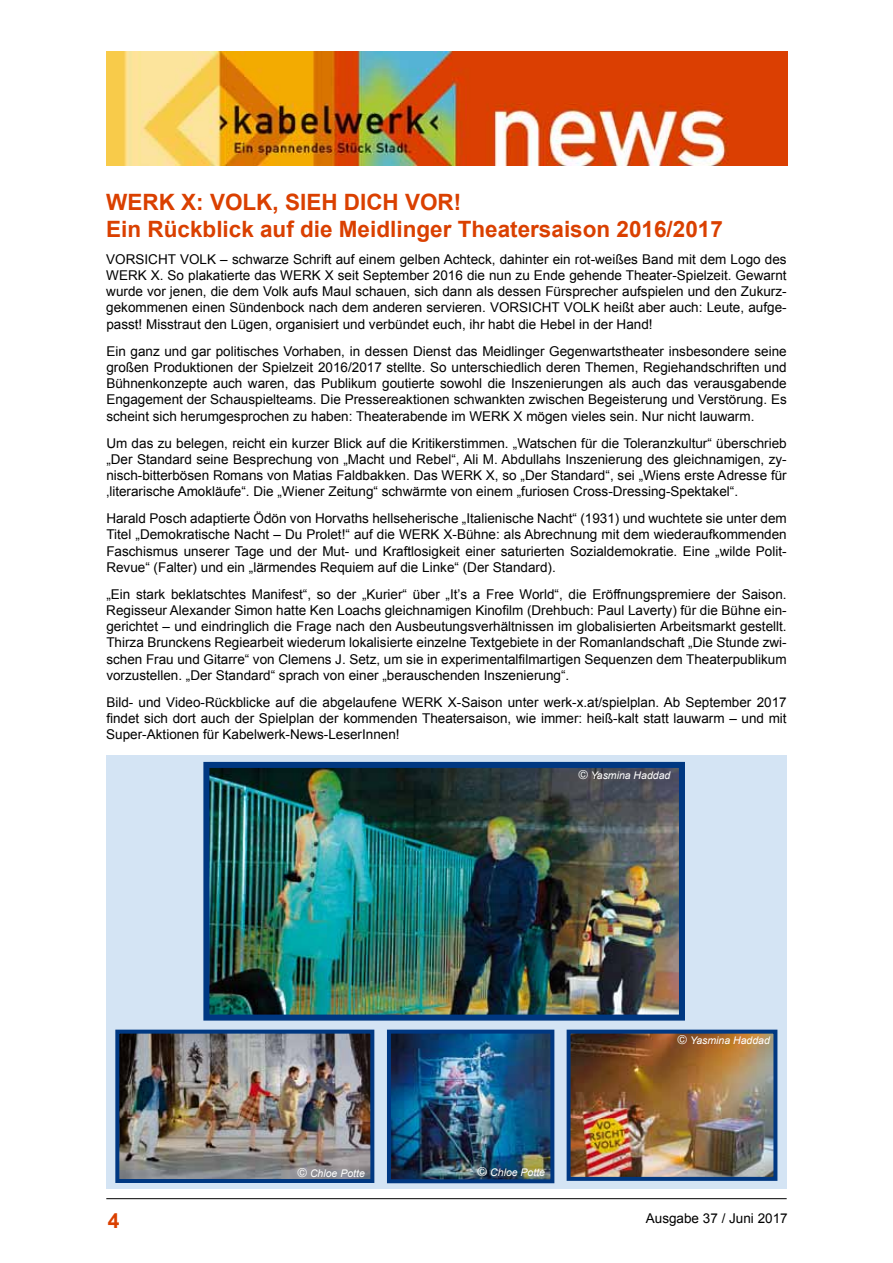
<style>
.page{position:relative;width:893px;height:1263px;background:#fff}
.page>*{position:absolute;margin:0;border:0;box-sizing:border-box;transform-origin:0 0}
.t1{font:700 22.5px/27px "Arial";color:#da4000}
.t2{font:700 21px "Arial";color:#da4000}
.t3{font:13.5px/16.2px "Arial";color:#000;text-align:justify}
.t4{font:italic 10.5px "Arial";color:#fff}
.s1{font-family:"Century Gothic";font-style:normal;font-size:12px}
</style>
<div class="page">
<img style="left:106px;top:51px;width:681px;height:114px">
<hr style="left:106px;top:1198px;width:681px;height:1px;background:#000">
<div style="left:106px;top:755px;width:681px;height:433px;background:#d4e4f4"></div>
<img style="left:210px;top:769px;width:468px;height:244px">
<div style="left:203px;top:762px;width:482px;height:258px;border:6px solid #003882"></div>
<img style="left:572px;top:1035px;width:200px;height:141px">
<div style="left:567px;top:1030px;width:210px;height:151px;border:4px solid #003882"></div>
<img style="left:120px;top:1035px;width:249px;height:143px">
<div style="left:115px;top:1030px;width:259px;height:153px;border:4px solid #003882"></div>
<img style="left:392px;top:1035px;width:157px;height:143px">
<div style="left:387px;top:1030px;width:167px;height:153px;border:4px solid #003882"></div>
<h1 class="t1" style="left:106px;top:189px;width:618px">WERK X: VOLK, SIEH DICH VOR!<br>Ein Rückblick auf die Meidlinger Theatersaison 2016/2017</h1>
<p class="t3" style="left:106px;top:251px;width:682px">VORSICHT VOLK – schwarze Schrift auf einem gelben Achteck, dahinter ein rot-weißes Band mit dem Logo des WERK X. So plakatierte das WERK X seit September 2016 die nun zu Ende gehende Theater-Spielzeit. Gewarnt wurde vor jenen, die dem Volk aufs Maul schauen, sich dann als dessen Fürsprecher aufspielen und den Zukurz&shy;gekommenen einen Sündenbock nach dem anderen servieren. VORSICHT VOLK heißt aber auch: Leute, aufge&shy;passt! Misstraut den Lügen, organisiert und verbündet euch, ihr habt die Hebel in der Hand!</p>
<p class="t3" style="left:106px;top:343px;width:682px">Ein ganz und gar politisches Vorhaben, in dessen Dienst das Meidlinger Gegenwartstheater insbesondere seine großen Produktionen der Spielzeit 2016/2017 stellte. So unterschiedlich deren Themen, Regiehandschriften und Bühnenkonzepte auch waren, das Publikum goutierte sowohl die Inszenierungen als auch das verausgabende Engagement der Schauspielteams. Die Pressereaktionen schwankten zwischen Begeisterung und Verstörung. Es scheint sich herumgesprochen zu haben: Theaterabende im WERK X mögen vieles sein. Nur nicht lauwarm.</p>
<p class="t3" style="left:106px;top:435px;width:682px">Um das zu belegen, reicht ein kurzer Blick auf die Kritikerstimmen. „Watschen für die Toleranzkultur“ überschrieb „Der Standard seine Besprechung von „Macht und Rebel“, Ali M. Abdullahs Inszenierung des gleichnamigen, zy&shy;nisch-bitterbösen Romans von Matias Faldbakken. Das WERK X, so „Der Standard“, sei „Wiens erste Adresse für ‚literarische Amokläufe“. Die „Wiener Zeitung“ schwärmte von einem „furiosen Cross-Dressing-Spektakel“.</p>
<p class="t3" style="left:106px;top:510px;width:682px">Harald Posch adaptierte Ödön von Horvaths hellseherische „Italienische Nacht“ (1931) und wuchtete sie unter dem Titel „Demokratische Nacht – Du Prolet!“ auf die WERK X-Bühne: als Abrechnung mit dem wiederaufkommenden Faschismus unserer Tage und der Mut- und Kraftlosigkeit einer saturierten Sozialdemokratie. Eine „wilde Polit-Revue“ (Falter) und ein „lärmendes Requiem auf die Linke“ (Der Standard).</p>
<p class="t3" style="left:106px;top:586px;width:682px">„Ein stark beklatschtes Manifest“, so der „Kurier“ über „It’s a Free World“, die Eröffnungspremiere der Saison.<br>Regisseur Alexander Simon hatte Ken Loachs gleichnamigen Kinofilm (Drehbuch: Paul Laverty) für die Bühne ein&shy;gerichtet – und eindringlich die Frage nach den Ausbeutungsverhältnissen im globalisierten Arbeitsmarkt gestellt.<br>Thirza Brunckens Regiearbeit wiederum lokalisierte einzelne Textgebiete in der Romanlandschaft „Die Stunde zwi&shy;schen Frau und Gitarre“ von Clemens J. Setz, um sie in experimentalfilmartigen Sequenzen dem Theaterpublikum vorzustellen. „Der Standard“ sprach von einer „berauschenden Inszenierung“.</p>
<p class="t3" style="left:106px;top:694px;width:682px">Bild- und Video-Rückblicke auf die abgelaufene WERK X-Saison unter werk-x.at/spielplan. Ab September 2017 findet sich dort auch der Spielplan der kommenden Theatersaison, wie immer: heiß-kalt statt lauwarm – und mit</p>
<p class="t3" style="left:106px;top:726px;width:295px">Super-Aktionen für Kabelwerk-News-LeserInnen!</p>
<p class="t4" style="left:579px;top:769px;width:93px"><span class="s1">©</span> Yasmina Haddad</p>
<h2 class="t2" style="left:108px;top:1206px;width:13px">4</h2>
<p class="t4" style="left:298px;top:1166px;width:69px"><span class="s1">©</span> Chloe Potte</p>
<p class="t4" style="left:478px;top:1166px;width:69px"><span class="s1">©</span> Chloe Potte</p>
<p class="t4" style="left:678px;top:1033px;width:94px"><span class="s1">©</span> Yasmina Haddad</p>
<p class="t3" style="left:646px;top:1210px;width:143px">Ausgabe 37 / Juni 2017</p>
</div>
